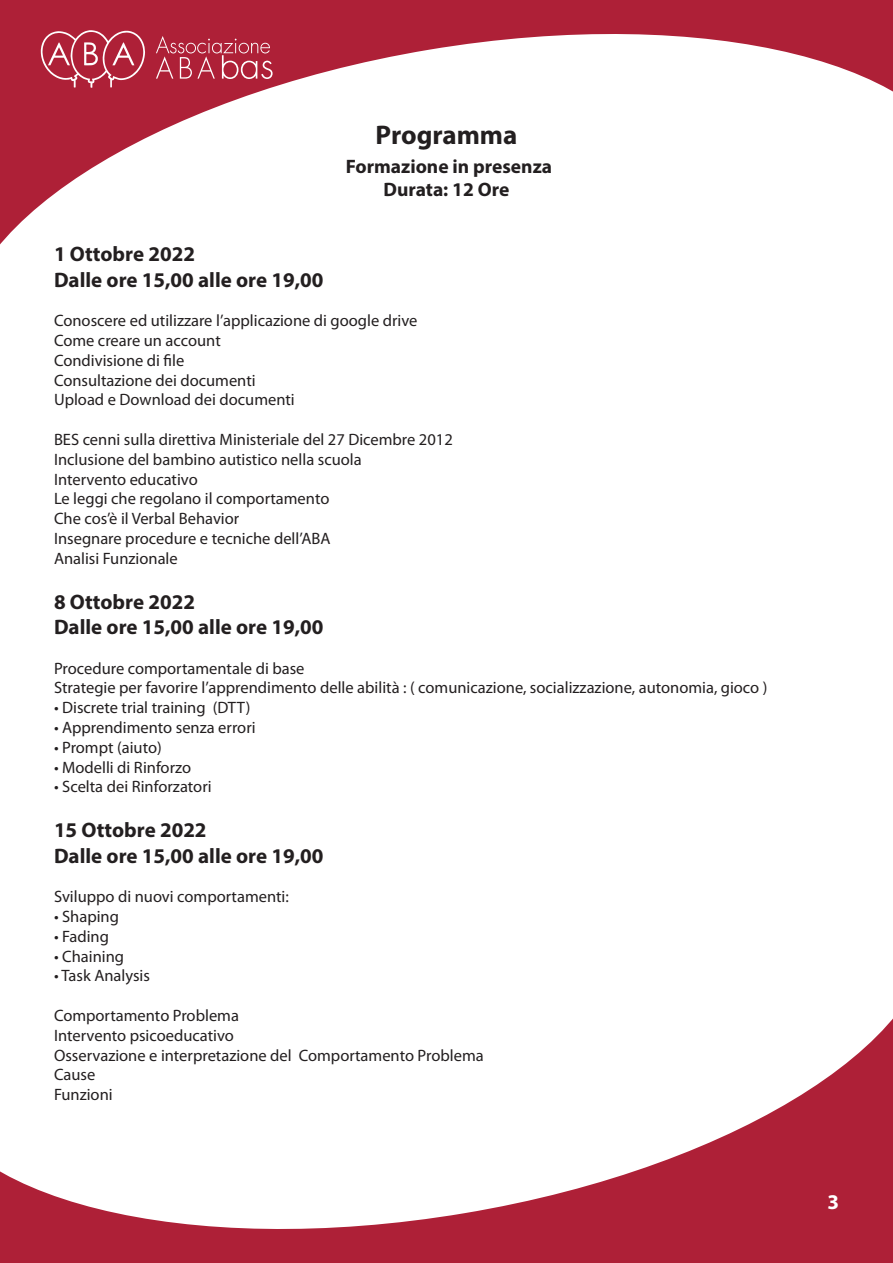
<style>
.page{position:relative;width:893px;height:1263px;background:#fff}
.page>*{position:absolute;margin:0;border:0;box-sizing:border-box;transform-origin:0 0}
.t1{font:700 27px "Myriad Pro";color:#231f20}
.t2{font:700 21px/25.2px "Myriad Pro";color:#231f20}
.t3{font:700 21px "Myriad Pro";color:#fff}
.t4{font:700 19.5px/23.4px "Myriad Pro";color:#231f20;text-align:center}
.t5{font:16.5px/19.8px "Myriad Pro";color:#231f20}
</style>
<div class="page">
<svg style="left:0;top:3px;width:893px;height:242px"></svg>
<svg style="left:156px;top:36px;width:117px;height:43px;background:#ba4256"></svg>
<svg style="left:41px;top:30px;width:104px;height:58px;background:#bc475a"></svg>
<svg style="left:0;top:1018px;width:893px;height:242px"></svg>
<h1 class="t1" style="left:376px;top:118px;width:143px">Programma</h1>
<p class="t4" style="left:346px;top:154px;width:208px">Formazione in presenza<br>Durata: 12 Ore</p>
<p class="t2" style="left:54px;top:241px;width:271px">1 Ottobre 2022<br>Dalle ore 15,00 alle ore 19,00</p>
<p class="t5" style="left:54px;top:310px;width:365px">Conoscere ed utilizzare l’applicazione di google drive<br>Come creare un account<br>Condivisione di file<br>Consultazione dei documenti<br>Upload e Download dei documenti</p>
<p class="t5" style="left:54px;top:429px;width:400px">BES cenni sulla direttiva Ministeriale del 27 Dicembre 2012<br>Inclusione del bambino autistico nella scuola<br>Intervento educativo<br>Le leggi che regolano il comportamento<br>Che cos’è il Verbal Behavior<br>Insegnare procedure e tecniche dell’ABA<br>Analisi Funzionale</p>
<p class="t2" style="left:54px;top:588px;width:271px">8 Ottobre 2022<br>Dalle ore 15,00 alle ore 19,00</p>
<p class="t5" style="left:54px;top:658px;width:715px">Procedure comportamentale di base<br>Strategie per favorire l’apprendimento delle abilità : ( comunicazione, socializzazione, autonomia, gioco )</p>
<p class="t5" style="left:54px;top:697px;width:198px">• Discrete trial training (DTT)</p>
<p class="t5" style="left:54px;top:717px;width:203px">• Apprendimento senza errori</p>
<p class="t5" style="left:54px;top:737px;width:109px">• Prompt (aiuto)</p>
<p class="t5" style="left:54px;top:757px;width:139px">• Modelli di Rinforzo</p>
<p class="t5" style="left:54px;top:777px;width:159px">• Scelta dei Rinforzatori</p>
<p class="t2" style="left:54px;top:817px;width:271px">15 Ottobre 2022<br>Dalle ore 15,00 alle ore 19,00</p>
<p class="t5" style="left:54px;top:886px;width:236px">Sviluppo di nuovi comportamenti:</p>
<p class="t5" style="left:54px;top:906px;width:67px">• Shaping</p>
<p class="t5" style="left:54px;top:926px;width:56px">• Fading</p>
<p class="t5" style="left:54px;top:946px;width:72px">• Chaining</p>
<p class="t5" style="left:54px;top:966px;width:97px">• Task Analysis</p>
<p class="t5" style="left:54px;top:1005px;width:431px">Comportamento Problema<br>Intervento psicoeducativo<br>Osservazione e interpretazione del Comportamento Problema<br>Cause<br>Funzioni</p>
<p class="t3" style="left:827px;top:1188px;width:13px">3</p>
</div>
